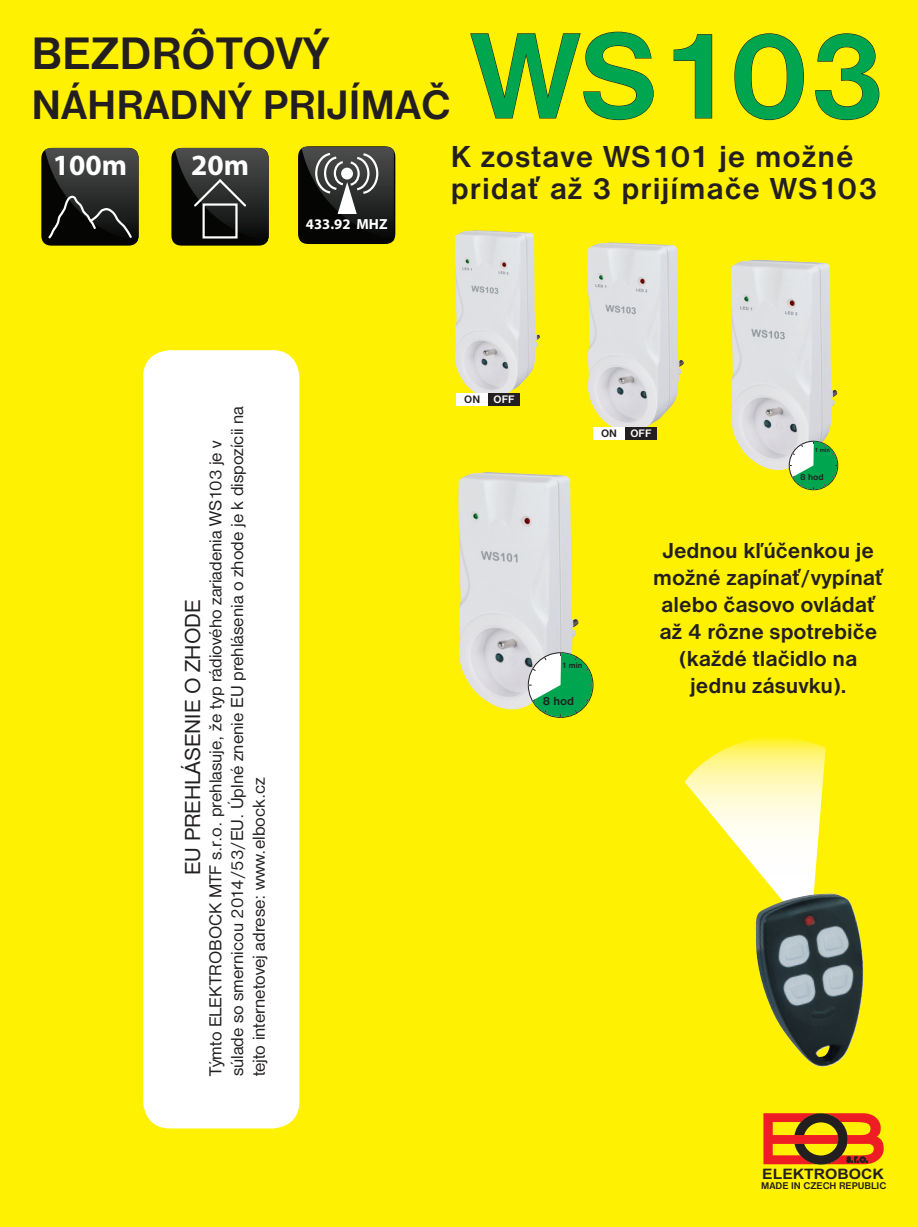
<style>
.page{position:relative;width:918px;height:1227px;background:#fff101}
.page>*{position:absolute;margin:0;border:0;box-sizing:border-box;transform-origin:0 0}
.t1{font:700 126px "Nimbus Sans DOT";color:#00a54f}
.t2{font:700 47.25px "Nimbus Sans DOT";color:#231f20}
.t3{font:700 42.75px "Nimbus Sans DOT";color:#231f20}
.t4{font:700 31.5px/31.5px "Nimbus Sans DOT";letter-spacing:.03em;color:#231f20}
.t5{font:700 29.47px "Myriad Pro";color:#fff}
.t6{font:700 22.5px/27px "Nimbus Sans DOT";color:#231f20;text-align:center}
.t7{font:22.5px "Nimbus Sans DOT";color:#231f20}
.t8{font:18px/21.6px "Nimbus Sans DOT";color:#231f20}
.t9{font:700 14.62px "Myriad Pro";color:#fff}
.t10{font:700 14.4px "Arial";color:#231f20;scale:1.09 1}
.t11{font:700 12.15px "Nimbus Sans DOT";color:#231f20}
.t12{font:700 11.25px "Nimbus Sans DOT";color:#fff}
.t13{font:700 10.12px "Nimbus Sans DOT";color:#231f20}
.t14{font:700 9px "Nimbus Sans DOT";color:#231f20}
.t15{font:700 8.1px "Nimbus Sans DOT";color:#231f20}
.t16{font:700 6.08px "Nimbus Sans DOT";color:#231f20}
.s1{color:#231f20}
</style>
<div class="page">
<div style="left:143px;top:350px;width:156px;height:778px;background:#fff;border-radius:27px"></div>
<svg style="left:763px;top:1113px;width:121px;height:52px"></svg>
<div style="left:298px;top:146px;width:97px;height:98px;background:#050504;border-radius:11px"></div>
<svg style="left:302px;top:147px;width:92px;height:93px"></svg>
<div style="left:171px;top:148px;width:98px;height:98px;background:#050504;border-radius:11px"></div>
<svg style="left:175px;top:148px;width:94px;height:94px"></svg>
<div style="left:41px;top:148px;width:98px;height:98px;background:#050504;border-radius:11px"></div>
<svg style="left:45px;top:148px;width:94px;height:94px"></svg>
<img style="left:455px;top:230px;width:85px;height:163px">
<img style="left:587px;top:242px;width:97px;height:185px">
<img style="left:731px;top:259px;width:106px;height:212px">
<img style="left:458px;top:472px;width:121px;height:238px">
<svg style="left:527px;top:651px;width:67px;height:67px"></svg>
<svg style="left:685px;top:738px;width:141px;height:155px"></svg>
<img style="left:755px;top:893px;width:108px;height:174px">
<div style="left:456px;top:393px;width:32px;height:13px;background:#fff"></div>
<div style="left:488px;top:393px;width:32px;height:13px;background:#231f20"></div>
<div style="left:593px;top:427px;width:32px;height:13px;background:#fff"></div>
<div style="left:625px;top:427px;width:32px;height:13px;background:#231f20"></div>
<svg style="left:789px;top:440px;width:50px;height:51px"></svg>
<h2 class="t2" style="left:32px;top:36px;width:299px">BEZDRÔTOVÝ</h2>
<h3 class="t3" style="left:32px;top:89px;width:420px">NÁHRADNÝ PRIJÍMAČ</h3>
<h1 class="t1" style="left:471px;top:31px;width:417px"><span class="s1">W</span>S103</h1>
<h3 class="t5" style="left:53px;top:148px;width:76px">100m</h3>
<h3 class="t5" style="left:191px;top:148px;width:59px">20m</h3>
<p class="t9" style="left:306px;top:215px;width:83px">433.92 MHZ</p>
<h3 class="t4" style="left:451px;top:143px;width:428px">K zostave WS101 je možné pridať až 3 prijímače WS103</h3>
<p class="t7" style="left:184px;top:875px;width:277px;rotate:-90deg">EU PREHLÁSENIE O ZHODE</p>
<p class="t8" style="left:206px;top:1076px;width:672px;rotate:-90deg">Týmto ELEKTROBOCK MTF s.r.o. prehlasuje, že typ rádiového zariadenia WS103 je v súlade so smernicou 2014/53/EU. Úplné znenie EU prehlásenia o zhode je k dispozícii na tejto internetovej adrese: www.elbock.cz</p>
<p class="t12" style="left:464px;top:395px;width:52px"><span class="s1">ON</span> OFF</p>
<p class="t12" style="left:601px;top:430px;width:52px"><span class="s1">ON</span> OFF</p>
<p class="t16" style="left:814px;top:448px;width:17px">1 min</p>
<p class="t14" style="left:800px;top:474px;width:25px">8 hod</p>
<p class="t15" style="left:562px;top:662px;width:22px">1 min</p>
<p class="t11" style="left:543px;top:696px;width:33px">8 hod</p>
<p class="t6" style="left:653px;top:538px;width:232px">Jednou kľúčenkou je možné zapínať/vypínať alebo časovo ovládať až 4 rôzne spotrebiče (každé tlačidlo na jednu zásuvku).</p>
<p class="t10" style="left:762px;top:1165px;width:113px">ELEKTROBOCK</p>
<p class="t13" style="left:761px;top:1182px;width:127px">MADE IN CZECH REPUBLIC</p>
</div>
